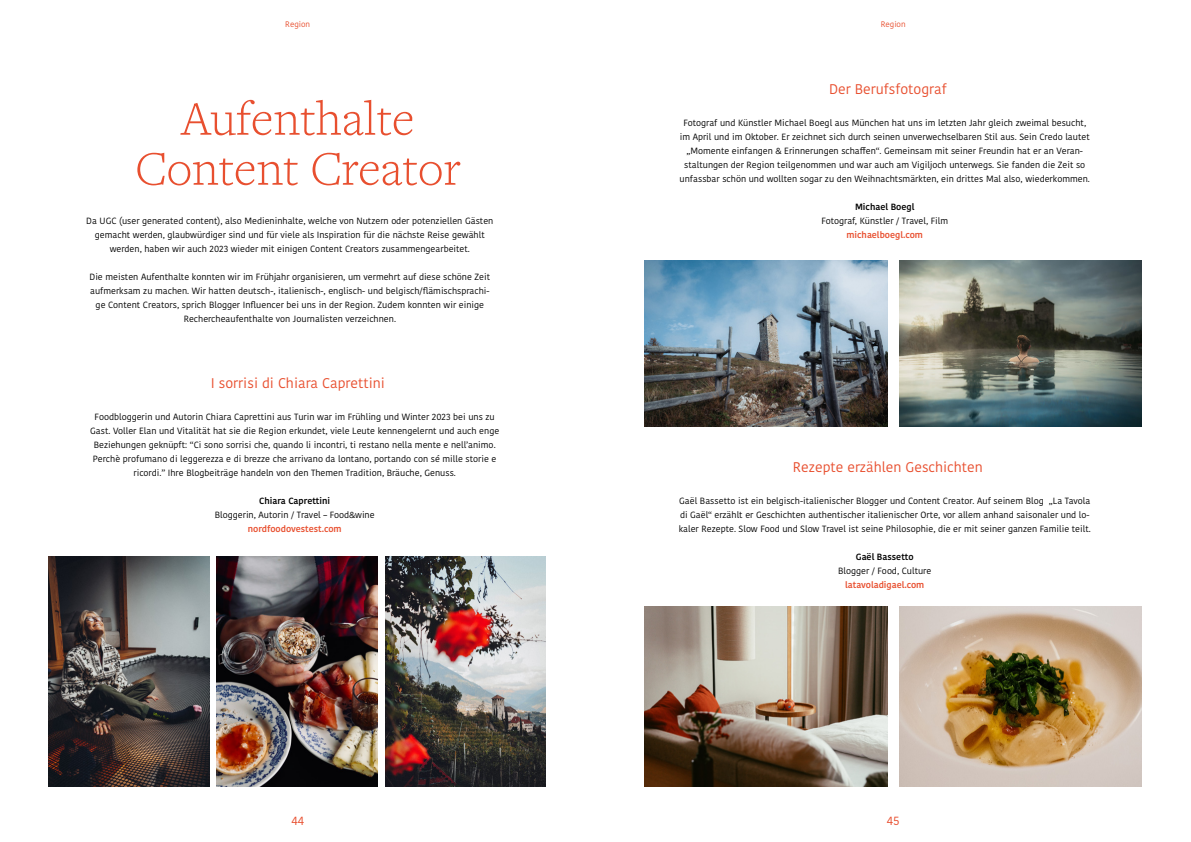
<style>
.page{position:relative;width:1191px;height:842px;background:#fff}
.page>*{position:absolute;margin:0;border:0;box-sizing:border-box;transform-origin:0 0}
.t1{font:300 50px/50px "Freight Text Pro";color:#e84f2f;text-align:center}
.t2{font:14px "Kohinoor Devanagari";color:#e84f2f}
.t3{font:12px "Kohinoor Bangla";color:#e84f2f}
.t4{font:9px/14px "Kohinoor Devanagari";color:#000;text-align:center}
.t5{font:600 9px "Kohinoor Devanagari";color:#e84f2f}
.t6{font:600 9px "Kohinoor Devanagari";color:#000}
.t7{font:8px "Kohinoor Devanagari";color:#e84f2f}
</style>
<div class="page">
<img style="left:48px;top:557px;width:161px;height:230px">
<img style="left:644px;top:260px;width:243px;height:166px">
<img style="left:644px;top:607px;width:243px;height:180px">
<img style="left:217px;top:557px;width:160px;height:230px">
<img style="left:385px;top:557px;width:161px;height:230px">
<img style="left:899px;top:260px;width:242px;height:166px">
<img style="left:899px;top:607px;width:242px;height:180px">
<p class="t7" style="left:285px;top:20px;width:26px">Region</p>
<p class="t7" style="left:880px;top:20px;width:26px">Region</p>
<h1 class="t1" style="left:135px;top:92px;width:327px">Aufenthalte<br>Content Creator</h1>
<p class="t4" style="left:86px;top:214px;width:408px">Da UGC (user generated content), also Medieninhalte, welche von Nutzern oder potenziellen Gästen gemacht werden, glaubwürdiger sind und für viele als Inspiration für die nächste Reise gewählt werden, haben wir auch 2023 wieder mit einigen Content Creators zusammengearbeitet.</p>
<p class="t4" style="left:90px;top:270px;width:402px">Die meisten Aufenthalte konnten wir im Frühjahr organisieren, um vermehrt auf diese schöne Zeit aufmerksam zu machen. Wir hatten deutsch-, italienisch-, englisch- und belgisch/flämischsprachi&shy;ge Content Creators, sprich Blogger Influencer bei uns in der Region. Zudem konnten wir einige Rechercheaufenthalte von Journalisten verzeichnen.</p>
<h2 class="t2" style="left:211px;top:375px;width:176px">I sorrisi di Chiara Caprettini</h2>
<p class="t4" style="left:90px;top:410px;width:410px">Foodbloggerin und Autorin Chiara Caprettini aus Turin war im Frühling und Winter 2023 bei uns zu Gast. Voller Elan und Vitalität hat sie die Region erkundet, viele Leute kennengelernt und auch enge Beziehungen geknüpft: “Ci sono sorrisi che, quando li incontri, ti restano nella mente e nell’animo.<br>Perchè profumano di leggerezza e di brezze che arrivano da lontano, portando con sé mille storie e ricordi.” Ihre Blogbeiträge handeln von den Themen Tradition, Bräuche, Genuss.</p>
<p class="t6" style="left:259px;top:496px;width:72px">Chiara Caprettini</p>
<p class="t4" style="left:215px;top:508px;width:161px">Bloggerin, Autorin / Travel – Food&amp;wine</p>
<p class="t5" style="left:248px;top:524px;width:95px">nordfoodovestest.com</p>
<h2 class="t2" style="left:829px;top:81px;width:119px">Der Berufsfotograf</h2>
<p class="t4" style="left:679px;top:116px;width:412px">Fotograf und Künstler Michael Boegl aus München hat uns im letzten Jahr gleich zweimal besucht, im April und im Oktober. Er zeichnet sich durch seinen unverwechselbaren Stil aus. Sein Credo lautet „Momente einfangen &amp; Erinnerungen schaffen“. Gemeinsam mit seiner Freundin hat er an Veran&shy;staltungen der Region teilgenommen und war auch am Vigiljoch unterwegs. Sie fanden die Zeit so unfassbar schön und wollten sogar zu den Weihnachtsmärkten, ein drittes Mal also, wiederkommen.</p>
<p class="t6" style="left:855px;top:202px;width:61px">Michael Boegl</p>
<p class="t4" style="left:821px;top:214px;width:128px">Fotograf, Künstler / Travel, Film</p>
<p class="t5" style="left:846px;top:230px;width:78px">michaelboegl.com</p>
<h2 class="t2" style="left:793px;top:459px;width:191px">Rezepte erzählen Geschichten</h2>
<p class="t4" style="left:679px;top:494px;width:413px;text-align:left">Gaël Bassetto ist ein belgisch-italienischer Blogger und Content Creator. Auf seinem Blog „La Tavola di Gaël“ erzählt er Geschichten authentischer italienischer Orte, vor allem anhand saisonaler und lo&shy;kaler Rezepte. Slow Food und Slow Travel ist seine Philosophie, die er mit seiner ganzen Familie teilt.</p>
<p class="t6" style="left:856px;top:552px;width:59px">Gaël Bassetto</p>
<p class="t4" style="left:838px;top:564px;width:95px">Blogger / Food, Culture</p>
<p class="t5" style="left:845px;top:580px;width:81px">latavoladigael.com</p>
<h3 class="t3" style="left:291px;top:812px;width:14px">44</h3>
<h3 class="t3" style="left:887px;top:812px;width:14px">45</h3>
</div>
